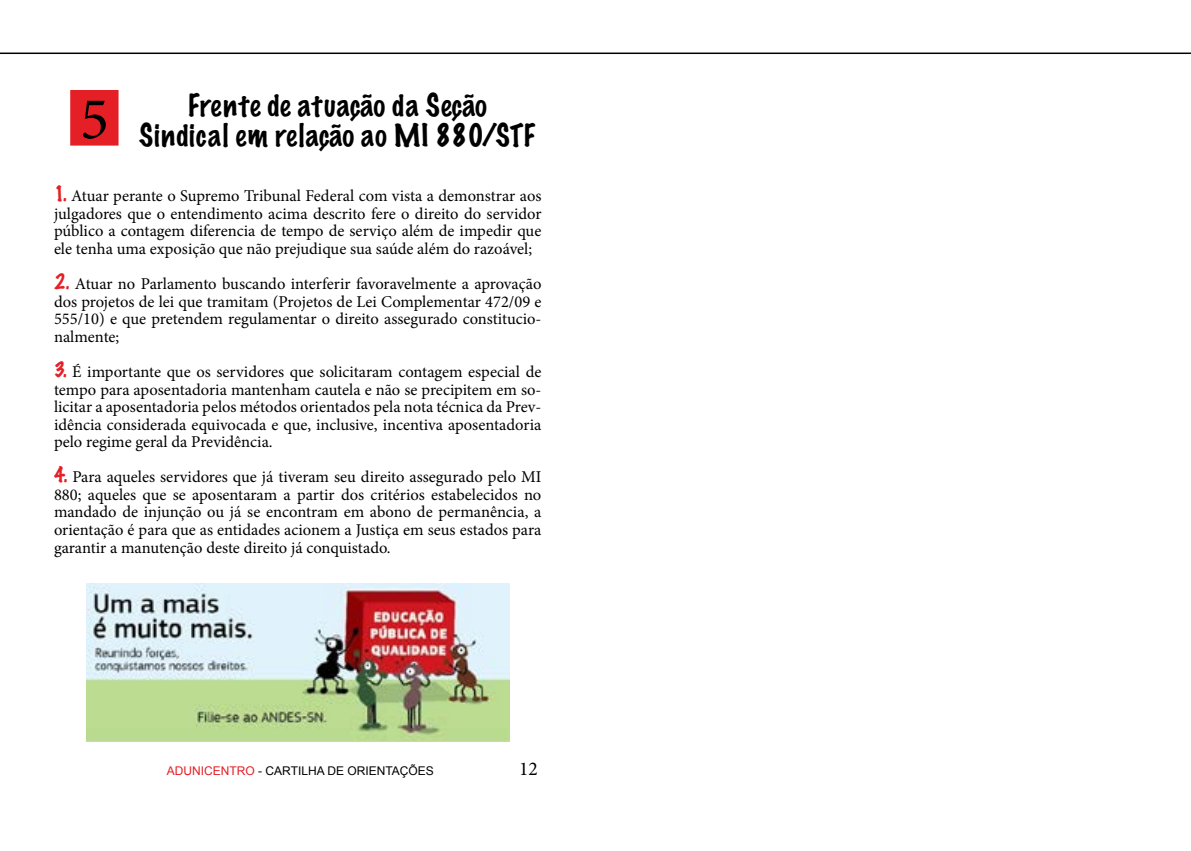
<style>
.page{position:relative;width:1191px;height:851px;background:#fff}
.page>*{position:absolute;margin:0;border:0;box-sizing:border-box;transform-origin:0 0}
.t1{font:60px "Minion Pro";color:#000}
.t2{font:100 28.5px/30px "Marker Felt";letter-spacing:.025em;color:#000;text-align:center}
.t3{font:19.5px "Minion Pro";color:#000}
.t4{font:16.5px/17.5px "Minion Pro";color:#000;text-align:justify}
.t5{font:12px "Arial";color:#000}
.s1{font-family:"Marker Felt";font-weight:100;font-size:19.5px;color:#e41f26}
.s2{color:#e41f26}
</style>
<div class="page">
<div style="left:71px;top:91px;width:47px;height:54px;background:#e41f26"></div>
<div style="left:70px;top:90px;width:48px;height:56px;border:2px solid #e41f26"></div>
<hr style="left:0;top:52px;width:1191px;height:2px;background:#000">
<img style="left:86px;top:583px;width:423px;height:157px">
<h1 class="t1" style="left:80px;top:79px;width:30px">5</h1>
<h2 class="t2" style="left:139px;top:90px;width:398px">Frente de atuação da Seção<br>Sindical em relação ao MI 880/STF</h2>
<p class="t4" style="left:54px;top:187px;width:489px"><span class="s1">1.</span> Atuar perante o Supremo Tribunal Federal com vista a demonstrar aos julgadores que o entendimento acima descrito fere o direito do servidor público a contagem diferencia de tempo de serviço além de impedir que ele tenha uma exposição que não prejudique sua saúde além do razoável;</p>
<p class="t4" style="left:54px;top:275px;width:489px"><span class="s1">2.</span> Atuar no Parlamento buscando interferir favoravelmente a aprovação dos projetos de lei que tramitam (Projetos de Lei Complementar 472/09 e 555/10) e que pretendem regulamentar o direito assegurado constitucio&shy;nalmente;</p>
<p class="t4" style="left:54px;top:363px;width:489px"><span class="s1">3.</span> É importante que os servidores que solicitaram contagem especial de tempo para aposentadoria mantenham cautela e não se precipitem em so&shy;licitar a aposentadoria pelos métodos orientados pela nota técnica da Prev&shy;idência considerada equivocada e que, inclusive, incentiva aposentadoria pelo regime geral da Previdência.</p>
<p class="t4" style="left:54px;top:468px;width:489px"><span class="s1">4.</span> Para aqueles servidores que já tiveram seu direito assegurado pelo MI 880; aqueles que se aposentaram a partir dos critérios estabelecidos no mandado de injunção ou já se encontram em abono de permanência, a orientação é para que as entidades acionem a Justiça em seus estados para garantir a manutenção deste direito já conquistado.</p>
<p class="t5" style="left:167px;top:762px;width:268px"><span class="s2">ADUNICENTRO</span> - CARTILHA DE ORIENTAÇÕES</p>
<p class="t3" style="left:519px;top:755px;width:20px">12</p>
</div>
